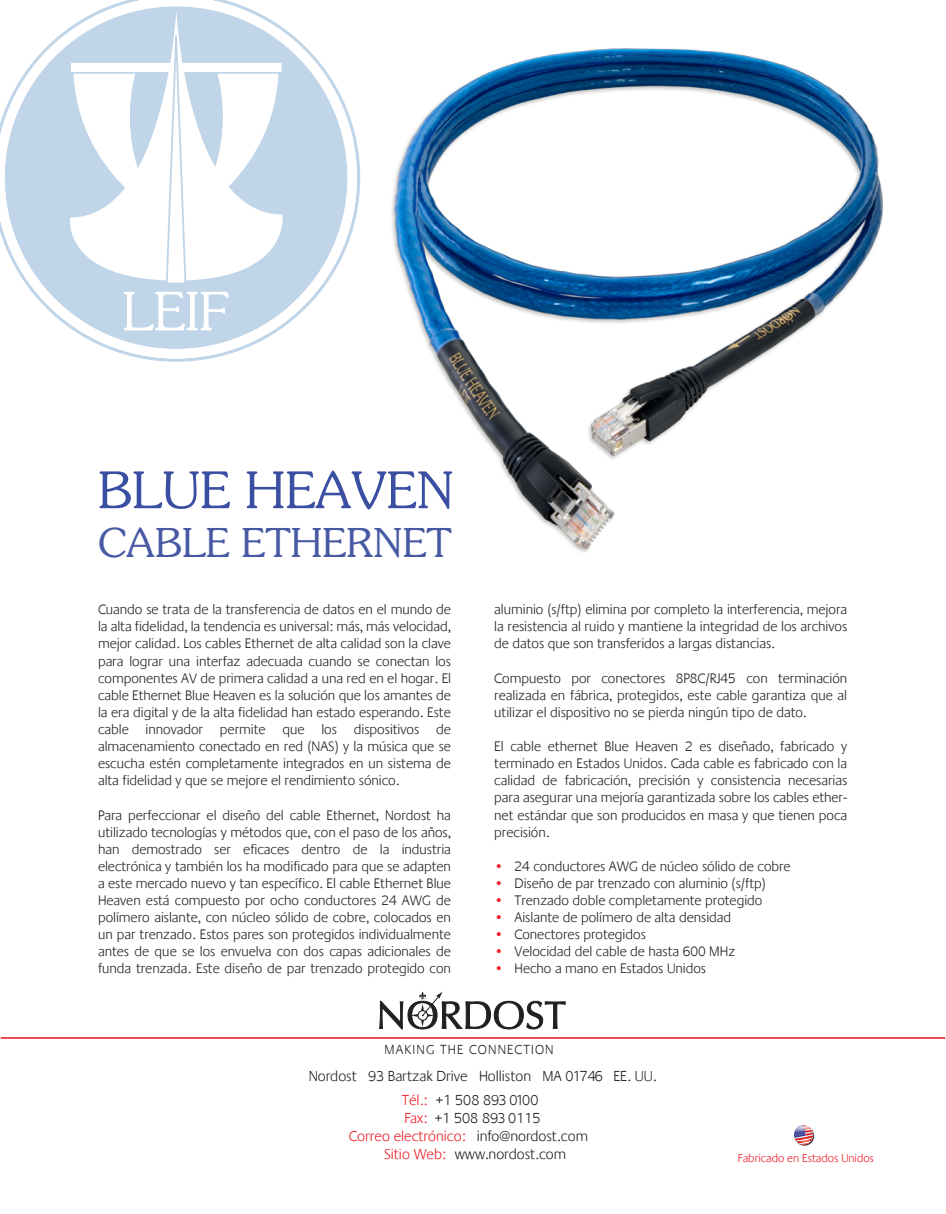
<style>
.page{position:relative;width:946px;height:1214px;background:#fff}
.page>*{position:absolute;margin:0;border:0;box-sizing:border-box;transform-origin:0 0}
.t1{font:300 50.25px "Souvenir Std";color:#3b4fa2}
.t2{font:300 39.6px "Souvenir Std";color:#4859a4}
.t3{font:300 15px/24px "Praxis LT";color:#231f20}
.t4{font:300 15px "Praxis LT";color:#ed1c24}
.t5{font:300 14.25px/17.1px "Praxis LT";color:#231f20;text-align:justify}
.t6{font:300 13.65px "Praxis LT";letter-spacing:.085em;color:#231f20}
.t7{font:300 11.85px "Praxis LT";color:#ed1c24}
.s1{color:#ed1f24}
.s2{color:#ed1c24}
.s3{color:#231f20}
</style>
<div class="page">
<img style="left:360px;top:48px;width:523px;height:504px">
<svg style="left:379px;top:991px;width:187px;height:38px"></svg>
<hr style="left:1px;top:1037px;width:944px;height:1px;background:#ed1c24">
<svg style="left:0;top:34px;width:357px;height:324px"></svg>
<svg style="left:61px;top:26px;width:230px;height:254px;fill:#c1d5e8"></svg>
<svg style="left:72px;top:0;width:208px;height:285px"></svg>
<svg style="left:124px;top:292px;width:105px;height:38px"></svg>
<svg style="left:793px;top:1125px;width:21px;height:20px"></svg>
<svg style="left:793px;top:1125px;width:20px;height:19px"></svg>
<h1 class="t1" style="left:98px;top:460px;width:357px">BLUE HEAVEN</h1>
<h2 class="t2" style="left:98px;top:519px;width:355px">CABLE ETHERNET</h2>
<p class="t5" style="left:98px;top:601px;width:354px">Cuando se trata de la transferencia de datos en el mundo de la alta fidelidad, la tendencia es universal: más, más velocidad, mejor calidad. Los cables Ethernet de alta calidad son la clave para lograr una interfaz adecuada cuando se conectan los componentes AV de primera calidad a una red en el hogar. El cable Ethernet Blue Heaven es la solución que los amantes de la era digital y de la alta fidelidad han estado esperando. Este cable innovador permite que los dispositivos de almacenamiento conectado en red (NAS) y la música que se escucha estén completamente integrados en un sistema de alta fidelidad y que se mejore el rendimiento sónico.</p>
<p class="t5" style="left:98px;top:806px;width:354px">Para perfeccionar el diseño del cable Ethernet, Nordost ha utilizado tecnologías y métodos que, con el paso de los años, han demostrado ser eficaces dentro de la industria electrónica y también los ha modificado para que se adapten a este mercado nuevo y tan específico. El cable Ethernet Blue Heaven está compuesto por ocho conductores 24 AWG de polímero aislante, con núcleo sólido de cobre, colocados en un par trenzado. Estos pares son protegidos individualmente antes de que se los envuelva con dos capas adicionales de funda trenzada. Este diseño de par trenzado protegido con</p>
<p class="t5" style="left:494px;top:601px;width:354px">aluminio (s/ftp) elimina por completo la interferencia, mejora la resistencia al ruido y mantiene la integridad de los archivos de datos que son transferidos a largas distancias.</p>
<p class="t5" style="left:494px;top:669px;width:354px">Compuesto por conectores 8P8C/RJ45 con terminación realizada en fábrica, protegidos, este cable garantiza que al utilizar el dispositivo no se pierda ningún tipo de dato.</p>
<p class="t5" style="left:494px;top:738px;width:354px">El cable ethernet Blue Heaven 2 es diseñado, fabricado y terminado en Estados Unidos. Cada cable es fabricado con la calidad de fabricación, precisión y consistencia necesarias para asegurar una mejoría garantizada sobre los cables ether&shy;net estándar que son producidos en masa y que tienen poca precisión.</p>
<p class="t5" style="left:494px;top:857px;width:298px"><span class="s1">•</span> 24 conductores AWG de núcleo sólido de cobre</p>
<p class="t5" style="left:494px;top:874px;width:273px"><span class="s1">•</span> Diseño de par trenzado con aluminio (s/ftp)</p>
<p class="t5" style="left:494px;top:892px;width:269px"><span class="s1">•</span> Trenzado doble completamente protegido</p>
<p class="t5" style="left:494px;top:909px;width:238px"><span class="s1">•</span> Aislante de polímero de alta densidad</p>
<p class="t5" style="left:494px;top:926px;width:153px"><span class="s1">•</span> Conectores protegidos</p>
<p class="t5" style="left:494px;top:943px;width:242px"><span class="s1">•</span> Velocidad del cable de hasta 600 MHz</p>
<p class="t5" style="left:494px;top:960px;width:213px"><span class="s1">•</span> Hecho a mano en Estados Unidos</p>
<p class="t6" style="left:384px;top:1041px;width:170px">MAKING THE CONNECTION</p>
<p class="t3" style="left:402px;top:1064px;width:256px;text-indent:-93px">Nordost 93 Bartzak Drive Holliston MA 01746 EE. UU.<br><span class="s2">Tél.:</span> +1 508 893 0100</p>
<p class="t3" style="left:404px;top:1106px;width:137px"><span class="s2">Fax:</span> +1 508 893 0115</p>
<p class="t4" style="left:349px;top:1127px;width:240px">Correo electrónico: <span class="s3">info@nordost.com</span></p>
<p class="t3" style="left:384px;top:1142px;width:183px"><span class="s2">Sitio Web:</span> www.nordost.com</p>
<p class="t7" style="left:737px;top:1151px;width:138px">Fabricado en Estados Unidos</p>
</div>
